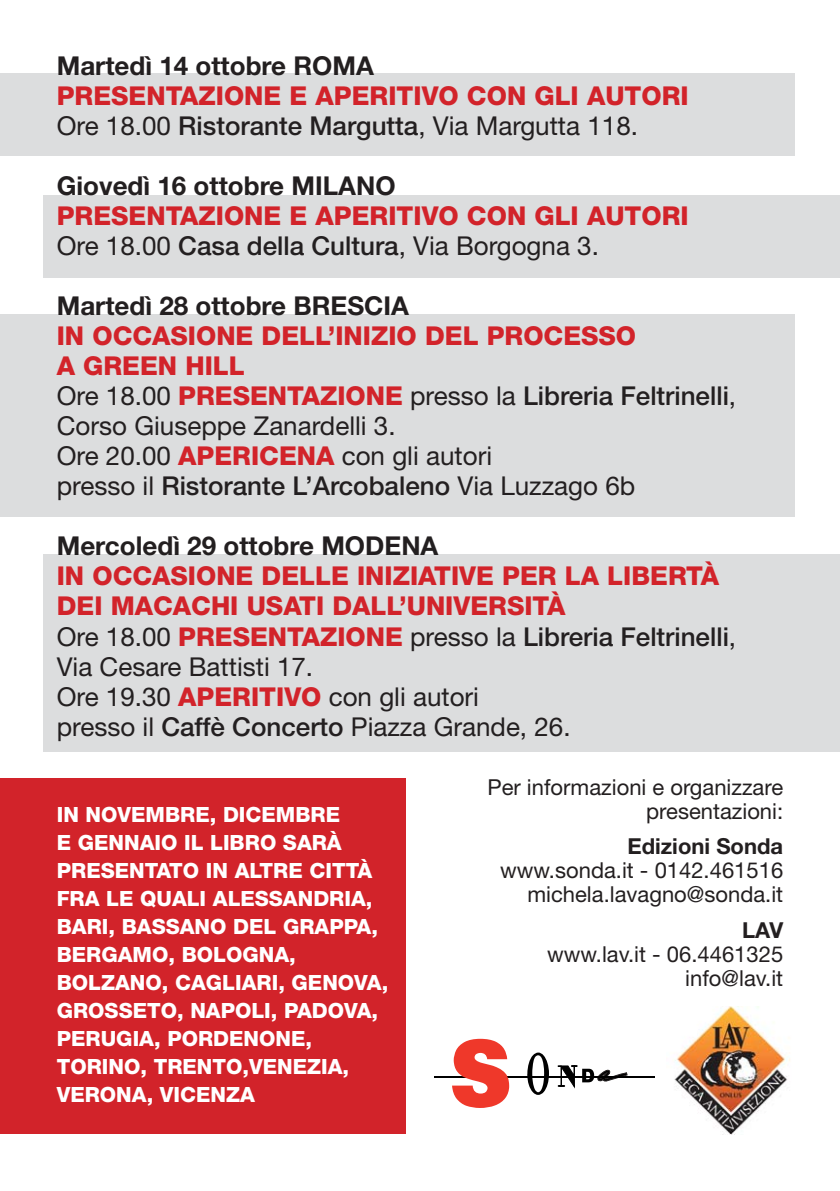
<style>
.page{position:relative;width:840px;height:1191px;background:#fff}
.page>*{position:absolute;margin:0;border:0;box-sizing:border-box;transform-origin:0 0}
.t1{font:800 26px/30px "Helvetica Neue LT Std";color:#d2232a}
.t2{font:26px/30px "Helvetica Neue LT Std";color:#231f20}
.t3{font:700 26px "Helvetica Neue LT Std";color:#231f20}
.t4{font:22px/24px "Helvetica Neue LT Std";color:#231f20;text-align:right}
.t5{font:700 22px "Helvetica Neue LT Std";color:#231f20}
.t6{font:800 21px/28px "Helvetica Neue LT Std";color:#fff}
.s1{font-weight:400;color:#231f20}
.s2{font-weight:500;color:#231f20}
.s3{font-weight:800;color:#d2232a}
.s4{font-weight:500}
</style>
<div class="page">
<div style="left:0;top:778px;width:405px;height:355px;background:#d2232a"></div>
<div style="left:43px;top:554px;width:796px;height:197px;background:#dcddde"></div>
<div style="left:0;top:315px;width:794px;height:202px;background:#dcddde"></div>
<div style="left:43px;top:196px;width:796px;height:82px;background:#dcddde"></div>
<div style="left:0;top:74px;width:794px;height:82px;background:#dcddde"></div>
<img style="left:674px;top:1006px;width:116px;height:128px">
<hr style="left:434px;top:1076px;width:220px;height:1px;background:#000">
<svg style="left:527px;top:1052px;width:21px;height:42px"></svg>
<svg style="left:557px;top:1065px;width:70px;height:23px"></svg>
<svg style="left:452px;top:1038px;width:57px;height:70px"></svg>
<p class="t3" style="left:57px;top:57px;width:318px">Martedì 14 ottobre ROMA</p>
<p class="t1" style="left:57px;top:84px;width:633px">PRESENTAZIONE E APERITIVO CON GLI AUTORI<br><span class="s1">Ore 18.00</span> <span class="s2">Ristorante Margutta</span><span class="s1">, Via Margutta 118.</span></p>
<p class="t3" style="left:57px;top:177px;width:340px">Giovedì 16 ottobre MILANO</p>
<p class="t1" style="left:57px;top:204px;width:633px">PRESENTAZIONE E APERITIVO CON GLI AUTORI<br><span class="s1">Ore 18.00</span> <span class="s2">Casa della Cultura</span><span class="s1">, Via Borgogna 3.</span></p>
<p class="t3" style="left:57px;top:297px;width:353px">Martedì 28 ottobre BRESCIA</p>
<p class="t2" style="left:57px;top:324px;width:680px"><span class="s3">IN OCCASIONE DELL’INIZIO DEL PROCESSO<br>A GREEN HILL<br></span>Ore 18.00 <span class="s3">PRESENTAZIONE</span> presso la <span class="s4">Libreria Feltrinelli</span>, Corso Giuseppe Zanardelli 3.<br>Ore 20.00 <span class="s3">APERICENA</span> con gli autori<br>presso il <span class="s4">Ristorante L’Arcobaleno</span> Via Luzzago 6b</p>
<p class="t3" style="left:57px;top:537px;width:383px">Mercoledì 29 ottobre MODENA</p>
<p class="t1" style="left:57px;top:564px;width:680px">IN OCCASIONE DELLE INIZIATIVE PER LA LIBERTÀ DEI MACACHI USATI DALL’UNIVERSITÀ<br><span class="s1">Ore 18.00</span> PRESENTAZIONE <span class="s1">presso la</span> <span class="s2">Libreria Feltrinelli</span><span class="s1">, Via Cesare Battisti 17.<br>Ore 19.30</span> APERITIVO <span class="s1">con gli autori<br>presso il</span> <span class="s2">Caffè Concerto</span> <span class="s1">Piazza Grande, 26.</span></p>
<p class="t6" style="left:57px;top:802px;width:333px">IN NOVEMBRE, DICEMBRE<br>E GENNAIO IL LIBRO SARÀ<br>PRESENTATO IN ALTRE CITTÀ<br>FRA LE QUALI ALESSANDRIA,<br>BARI, BASSANO DEL GRAPPA,<br>BERGAMO, BOLOGNA,<br>BOLZANO, CAGLIARI, GENOVA,<br>GROSSETO, NAPOLI, PADOVA,<br>PERUGIA, PORDENONE,<br>TORINO, TRENTO,VENEZIA,<br>VERONA, VICENZA</p>
<p class="t4" style="left:487px;top:778px;width:297px">Per informazioni e organizzare presentazioni:</p>
<p class="t5" style="left:627px;top:838px;width:157px">Edizioni Sonda</p>
<p class="t4" style="left:500px;top:861px;width:284px">www.sonda.it - 0142.461516 michela.lavagno@sonda.it</p>
<p class="t5" style="left:741px;top:922px;width:42px">LAV</p>
<p class="t4" style="left:546px;top:944px;width:237px">www.lav.it - 06.4461325 info@lav.it</p>
</div>
